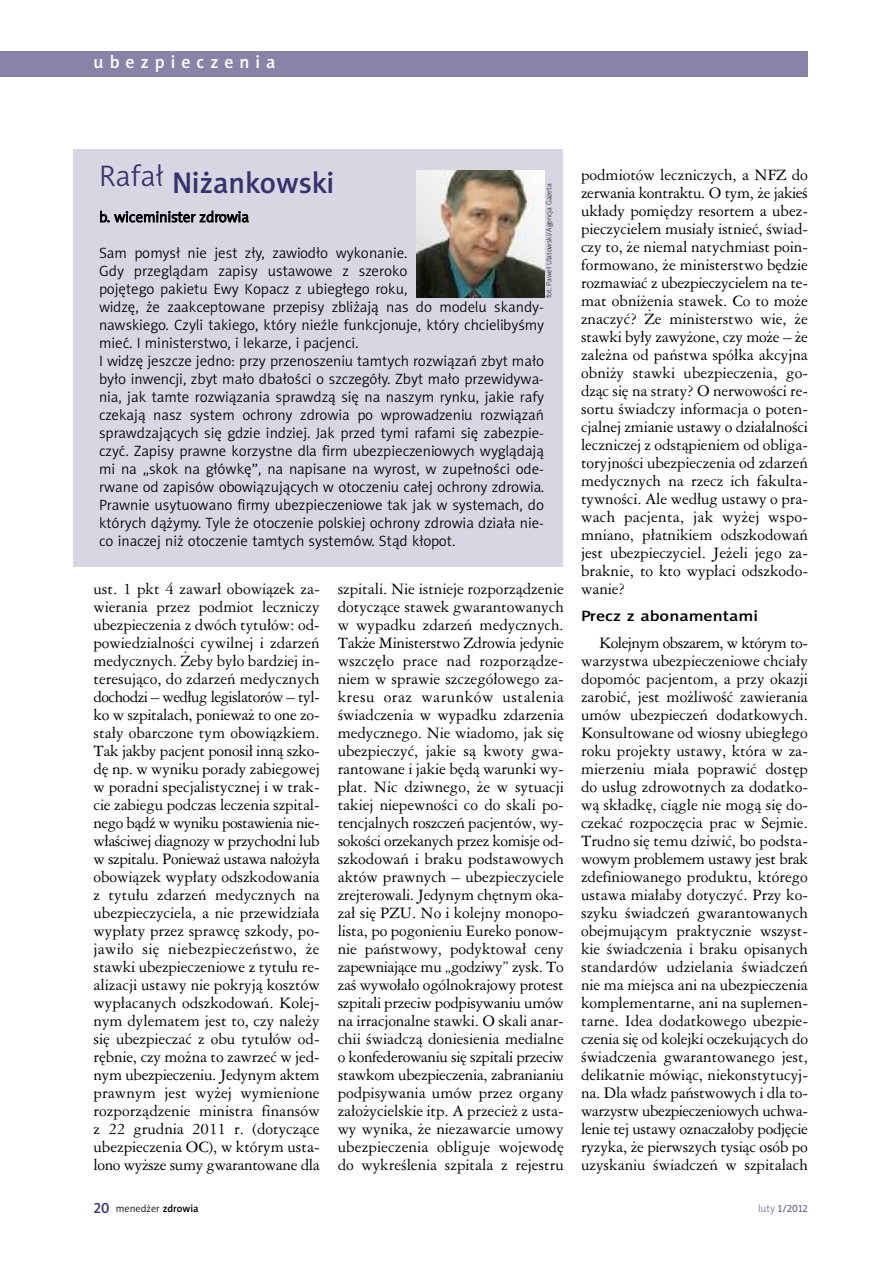
<style>
.page{position:relative;width:893px;height:1263px;background:#fff}
.page>*{position:absolute;margin:0;border:0;box-sizing:border-box;transform-origin:0 0}
.t1{font:30px "Naomi Sans EFNPS Medium";color:#36326d}
.t2{font:18px "Naomi Sans EFNPS Medium";letter-spacing:.335em;color:#fff}
.t3{font:15px/18px "Ameri Garmnd PL";color:#000;text-align:justify}
.t4{font:15px/18px "Naomi Sans EFNPS Light";color:#000}
.t5{font:15px "Naomi Sans EFNPS Medium";color:#000;scale:1.2 1}
.t6{font:10.5px "Naomi Sans EFNPS Light";color:#000}
.t7{font:10.5px "Naomi Sans EFNPS Medium";color:#727099}
.t8{font:7.5px "Naomi Sans EFNPS Thin";color:#000}
.s1{font-family:"Naomi Sans EFNPS Medium";font-size:15px;color:#36326d}
.s2{font-family:"Naomi Sans EFNPS Medium"}
.s3{font-family:"Naomi Sans EFNPS Light"}
</style>
<div class="page">
<div style="left:0;top:51px;width:808px;height:26px;background:#8784a8"></div>
<div style="left:74px;top:149px;width:489px;height:418px;background:#d7d6e2"></div>
<img style="left:416px;top:170px;width:128px;height:128px">
<p class="t2" style="left:94px;top:55px;width:183px">ubezpieczenia</p>
<h1 class="t1" style="left:99px;top:171px;width:237px"><sup>Rafał</sup> Niżankowski</h1>
<p class="t4" style="left:99px;top:209px;width:151px">b. wiceminister zdrowia</p>
<p class="t4" style="left:99px;top:245px;width:446px">Sam pomysł nie jest zły, zawiodło wykonanie.<br>Gdy przeglądam zapisy ustawowe z szeroko<br>pojętego pakietu Ewy Kopacz z ubiegłego roku,<br>widzę, że zaakceptowane przepisy zbliżają nas do modelu skandy&shy;nawskiego. Czyli takiego, który nieźle funkcjonuje, który chcielibyśmy mieć. I ministerstwo, i lekarze, i pacjenci.<br>I widzę jeszcze jedno: przy przenoszeniu tamtych rozwiązań zbyt mało było inwencji, zbyt mało dbałości o szczegóły. Zbyt mało przewidywa&shy;nia, jak tamte rozwiązania sprawdzą się na naszym rynku, jakie rafy czekają nasz system ochrony zdrowia po wprowadzeniu rozwiązań sprawdzających się gdzie indziej. Jak przed tymi rafami się zabezpie&shy;czyć. Zapisy prawne korzystne dla firm ubezpieczeniowych wyglądają mi na „skok na główkę”, na napisane na wyrost, w zupełności ode&shy;rwane od zapisów obowiązujących w otoczeniu całej ochrony zdrowia.<br>Prawnie usytuowano firmy ubezpieczeniowe tak jak w systemach, do których dążymy. Tyle że otoczenie polskiej ochrony zdrowia działa nie&shy;co inaczej niż otoczenie tamtych systemów. Stąd kłopot.</p>
<p class="t8" style="left:546px;top:298px;width:116px;rotate:-90deg">fot. Paweł Ulatowski/Agencja Gazeta</p>
<p class="t3" style="left:94px;top:580px;width:228px">ust. 1 pkt 4 zawarł obowiązek za&shy;wierania przez podmiot leczniczy ubezpieczenia z dwóch tytułów: od&shy;powiedzialności cywilnej i zdarzeń medycznych. Żeby było bardziej in&shy;teresująco, do zdarzeń medycznych dochodzi – według legislatorów – tyl&shy;ko w szpitalach, ponieważ to one zo&shy;stały obarczone tym obowiązkiem.<br>Tak jakby pacjent ponosił inną szko&shy;dę np. w wyniku porady zabiegowej w poradni specjalistycznej i w trak&shy;cie zabiegu podczas leczenia szpital&shy;nego bądź w wyniku postawienia nie&shy;właściwej diagnozy w przychodni lub w szpitalu. Ponieważ ustawa nałożyła obowiązek wypłaty odszkodowania z tytułu zdarzeń medycznych na ubezpieczyciela, a nie przewidziała wypłaty przez sprawcę szkody, po&shy;jawiło się niebezpieczeństwo, że stawki ubezpieczeniowe z tytułu re&shy;alizacji ustawy nie pokryją kosztów wypłacanych odszkodowań. Kolej&shy;nym dylematem jest to, czy należy się ubezpieczać z obu tytułów od&shy;rębnie, czy można to zawrzeć w jed&shy;nym ubezpieczeniu. Jedynym aktem prawnym jest wyżej wymienione rozporządzenie ministra finansów z 22 grudnia 2011 r. (dotyczące ubezpieczenia OC), w którym usta&shy;lono wyższe sumy gwarantowane dla</p>
<p class="t3" style="left:338px;top:580px;width:228px">szpitali. Nie istnieje rozporządzenie dotyczące stawek gwarantowanych w wypadku zdarzeń medycznych.<br>Także Ministerstwo Zdrowia jedynie wszczęło prace nad rozporządze&shy;niem w sprawie szczegółowego za&shy;kresu oraz warunków ustalenia świadczenia w wypadku zdarzenia medycznego. Nie wiadomo, jak się ubezpieczyć, jakie są kwoty gwa&shy;rantowane i jakie będą warunki wy&shy;płat. Nic dziwnego, że w sytuacji takiej niepewności co do skali po&shy;tencjalnych roszczeń pacjentów, wy&shy;sokości orzekanych przez komisje od&shy;szkodowań i braku podstawowych aktów prawnych – ubezpieczyciele zrejterowali. Jedynym chętnym oka&shy;zał się PZU. No i kolejny monopo&shy;lista, po pogonieniu Eureko ponow&shy;nie państwowy, podyktował ceny zapewniające mu „godziwy” zysk. To zaś wywołało ogólnokrajowy protest szpitali przeciw podpisywaniu umów na irracjonalne stawki. O skali anar&shy;chii świadczą doniesienia medialne o konfederowaniu się szpitali przeciw stawkom ubezpieczenia, zabranianiu podpisywania umów przez organy założycielskie itp. A przecież z usta&shy;wy wynika, że niezawarcie umowy ubezpieczenia obliguje wojewodę do wykreślenia szpitala z rejestru</p>
<p class="t3" style="left:581px;top:166px;width:228px">podmiotów leczniczych, a NFZ do zerwania kontraktu. O tym, że jakieś układy pomiędzy resortem a ubez&shy;pieczycielem musiały istnieć, świad&shy;czy to, że niemal natychmiast poin&shy;formowano, że ministerstwo będzie rozmawiać z ubezpieczycielem na te&shy;mat obniżenia stawek. Co to może znaczyć? Że ministerstwo wie, że stawki były zawyżone, czy może – że zależna od państwa spółka akcyjna obniży stawki ubezpieczenia, go&shy;dząc się na straty? O nerwowości re&shy;sortu świadczy informacja o poten&shy;cjalnej zmianie ustawy o działalności leczniczej z odstąpieniem od obliga&shy;toryjności ubezpieczenia od zdarzeń medycznych na rzecz ich fakulta&shy;tywności. Ale według ustawy o pra&shy;wach pacjenta, jak wyżej wspo&shy;mniano, płatnikiem odszkodowań jest ubezpieczyciel. Jeżeli jego za&shy;braknie, to kto wypłaci odszkodo&shy;wanie?</p>
<p class="t5" style="left:581px;top:610px;width:149px">Precz z abonamentami</p>
<p class="t3" style="left:581px;top:634px;width:228px;text-indent:18px">Kolejnym obszarem, w którym to&shy;warzystwa ubezpieczeniowe chciały dopomóc pacjentom, a przy okazji zarobić, jest możliwość zawierania umów ubezpieczeń dodatkowych.<br>Konsultowane od wiosny ubiegłego roku projekty ustawy, która w za&shy;mierzeniu miała poprawić dostęp do usług zdrowotnych za dodatko&shy;wą składkę, ciągle nie mogą się do&shy;czekać rozpoczęcia prac w Sejmie.<br>Trudno się temu dziwić, bo podsta&shy;wowym problemem ustawy jest brak zdefiniowanego produktu, którego ustawa miałaby dotyczyć. Przy ko&shy;szyku świadczeń gwarantowanych obejmującym praktycznie wszyst&shy;kie świadczenia i braku opisanych standardów udzielania świadczeń nie ma miejsca ani na ubezpieczenia komplementarne, ani na suplemen&shy;tarne. Idea dodatkowego ubezpie&shy;czenia się od kolejki oczekujących do świadczenia gwarantowanego jest, delikatnie mówiąc, niekonstytucyj&shy;na. Dla władz państwowych i dla to&shy;warzystw ubezpieczeniowych uchwa&shy;lenie tej ustawy oznaczałoby podjęcie ryzyka, że pierwszych tysiąc osób po uzyskaniu świadczeń w szpitalach</p>
<p class="t6" style="left:94px;top:1204px;width:107px"><span class="s1">20</span> menedżer <span class="s2">zdrowia</span></p>
<p class="t7" style="left:758px;top:1204px;width:51px"><span class="s3">luty</span> 1/2012</p>
</div>
